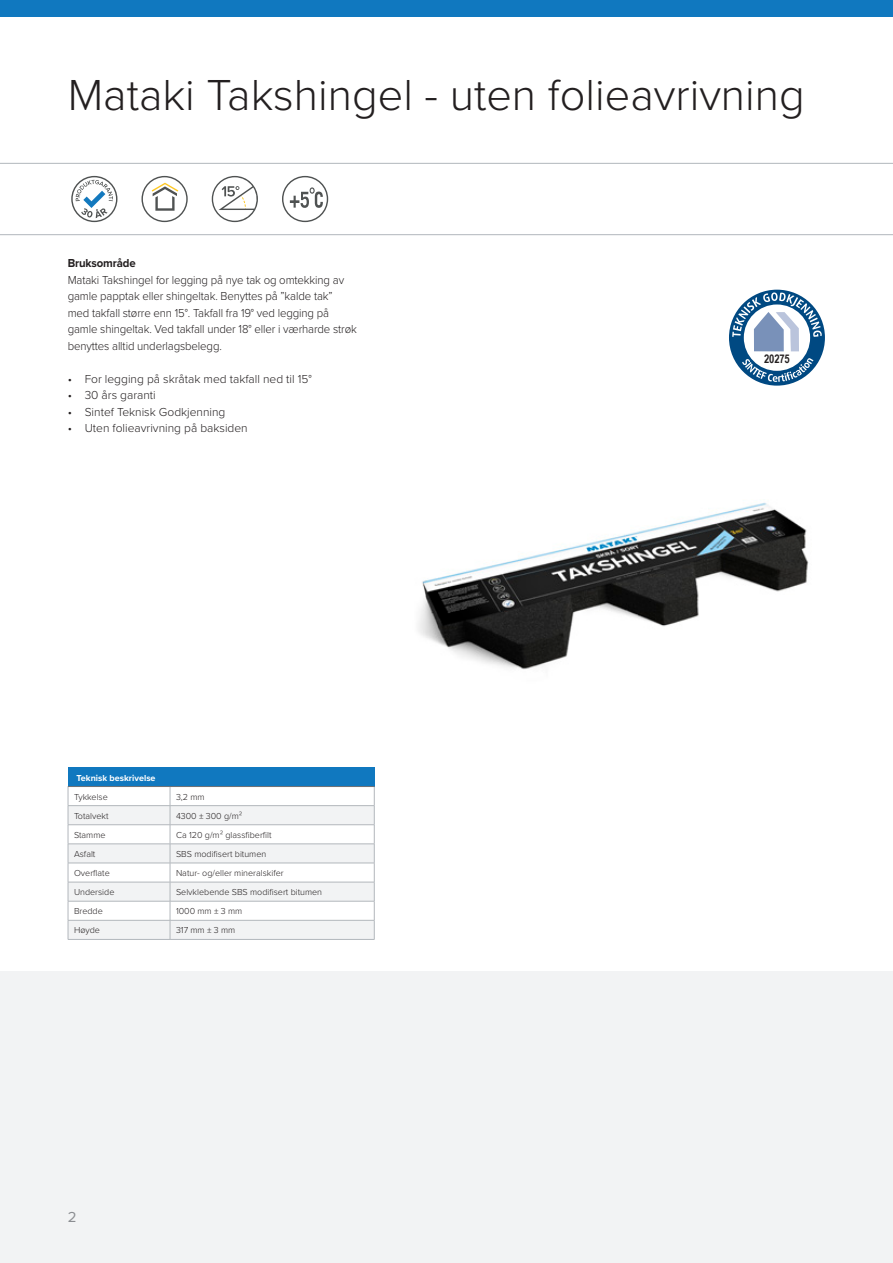
<style>
.page{position:relative;width:893px;height:1263px;background:#fff}
.page>*{position:absolute;margin:0;border:0;box-sizing:border-box;transform-origin:0 0}
.t1{font:300 45px "Proxima Nova";color:#231f20}
.t2{font:15px "Proxima Nova";color:#939598}
.t3{font:300 12px/16.5px "Proxima Nova";letter-spacing:-.01em;color:#231f20;scale:.95 1}
.t4{font:300 12px "Proxima Nova";letter-spacing:-.01em;color:#231f20}
.t5{font:700 12px "Proxima Nova";letter-spacing:-.01em;color:#231f20;scale:.95 1}
.t6{font:700 12px "Arial Narrow";letter-spacing:-.01em;color:#231f20;scale:.96 1}
.t7{font:300 9px "Proxima Nova";color:#231f20}
.t8{font:700 9px "Proxima Nova";color:#fff}
</style>
<div class="page">
<div style="left:0;top:0;width:893px;height:17px;background:#1078bf"></div>
<hr style="left:0;top:163px;width:893px;height:1px;background:#b2b7bc">
<hr style="left:0;top:234px;width:893px;height:1px;background:#b2b7bc">
<img style="left:418px;top:502px;width:391px;height:168px">
<svg style="left:71px;top:176px;width:46px;height:46px"></svg>
<svg style="left:282px;top:176px;width:46px;height:46px"></svg>
<svg style="left:212px;top:176px;width:46px;height:46px"></svg>
<svg style="left:141px;top:176px;width:47px;height:46px"></svg>
<div style="left:729px;top:290px;width:96px;height:96px;background:#004982;border-radius:50%"></div>
<div style="left:744px;top:304px;width:66px;height:67px;background:#fff;border-radius:50%"></div>
<svg style="left:742px;top:358px;width:71px;height:24px"></svg>
<svg style="left:732px;top:292px;width:90px;height:59px"></svg>
<div style="left:68px;top:767px;width:306px;height:19px;background:#1078bf"></div>
<svg style="left:68px;top:787px;width:307px;height:152px"></svg>
<hr style="left:68px;top:939px;width:102px;height:1px;background:#b2b7bc">
<hr style="left:170px;top:939px;width:204px;height:1px;background:#b2b7bc">
<hr style="left:68px;top:786px;width:102px;height:1px;background:#717275">
<hr style="left:170px;top:786px;width:204px;height:1px;background:#717275">
<div style="left:0;top:971px;width:893px;height:292px;background:#f2f3f4"></div>
<h1 class="t1" style="left:68px;top:61px;width:739px">Mataki Takshingel - uten folieavrivning</h1>
<p class="t5" style="left:68px;top:254px;width:73px">Bruksområde</p>
<p class="t3" style="left:68px;top:271px;width:306px">Mataki Takshingel for legging på nye tak og omtekking av gamle papptak eller shingeltak. Benyttes på ”kalde tak” med takfall større enn 15°. Takfall fra 19° ved legging på gamle shingeltak. Ved takfall under 18° eller i værharde strøk benyttes alltid underlagsbelegg.</p>
<p class="t4" style="left:68px;top:370px;width:246px">• For legging på skråtak med takfall ned til 15°</p>
<p class="t4" style="left:68px;top:386px;width:90px">• 30 års garanti</p>
<p class="t4" style="left:68px;top:403px;width:159px">• Sintef Teknisk Godkjenning</p>
<p class="t4" style="left:68px;top:419px;width:182px">• Uten folieavrivning på baksiden</p>
<p class="t8" style="left:77px;top:771px;width:81px">Teknisk beskrivelse</p>
<p class="t7" style="left:74px;top:790px;width:35px">Tykkelse</p>
<p class="t7" style="left:176px;top:790px;width:30px">3,2 mm</p>
<p class="t7" style="left:74px;top:809px;width:36px">Totalvekt</p>
<p class="t7" style="left:176px;top:809px;width:68px">4300 ± 300 g/m²</p>
<p class="t7" style="left:74px;top:828px;width:33px">Stamme</p>
<p class="t7" style="left:176px;top:828px;width:97px">Ca 120 g/m² glassfiberfilt</p>
<p class="t7" style="left:74px;top:847px;width:23px">Asfalt</p>
<p class="t7" style="left:176px;top:847px;width:92px">SBS modifisert bitumen</p>
<p class="t7" style="left:74px;top:866px;width:37px">Overflate</p>
<p class="t7" style="left:176px;top:866px;width:109px">Natur- og/eller mineralskifer</p>
<p class="t7" style="left:74px;top:885px;width:42px">Underside</p>
<p class="t7" style="left:176px;top:885px;width:148px">Selvklebende SBS modifisert bitumen</p>
<p class="t7" style="left:74px;top:904px;width:30px">Bredde</p>
<p class="t7" style="left:176px;top:904px;width:68px">1000 mm ± 3 mm</p>
<p class="t7" style="left:74px;top:924px;width:28px">Høyde</p>
<p class="t7" style="left:176px;top:924px;width:61px">317 mm ± 3 mm</p>
<p class="t2" style="left:68px;top:1206px;width:10px">2</p>
<p class="t6" style="left:764px;top:350px;width:28px">20275</p>
</div>
